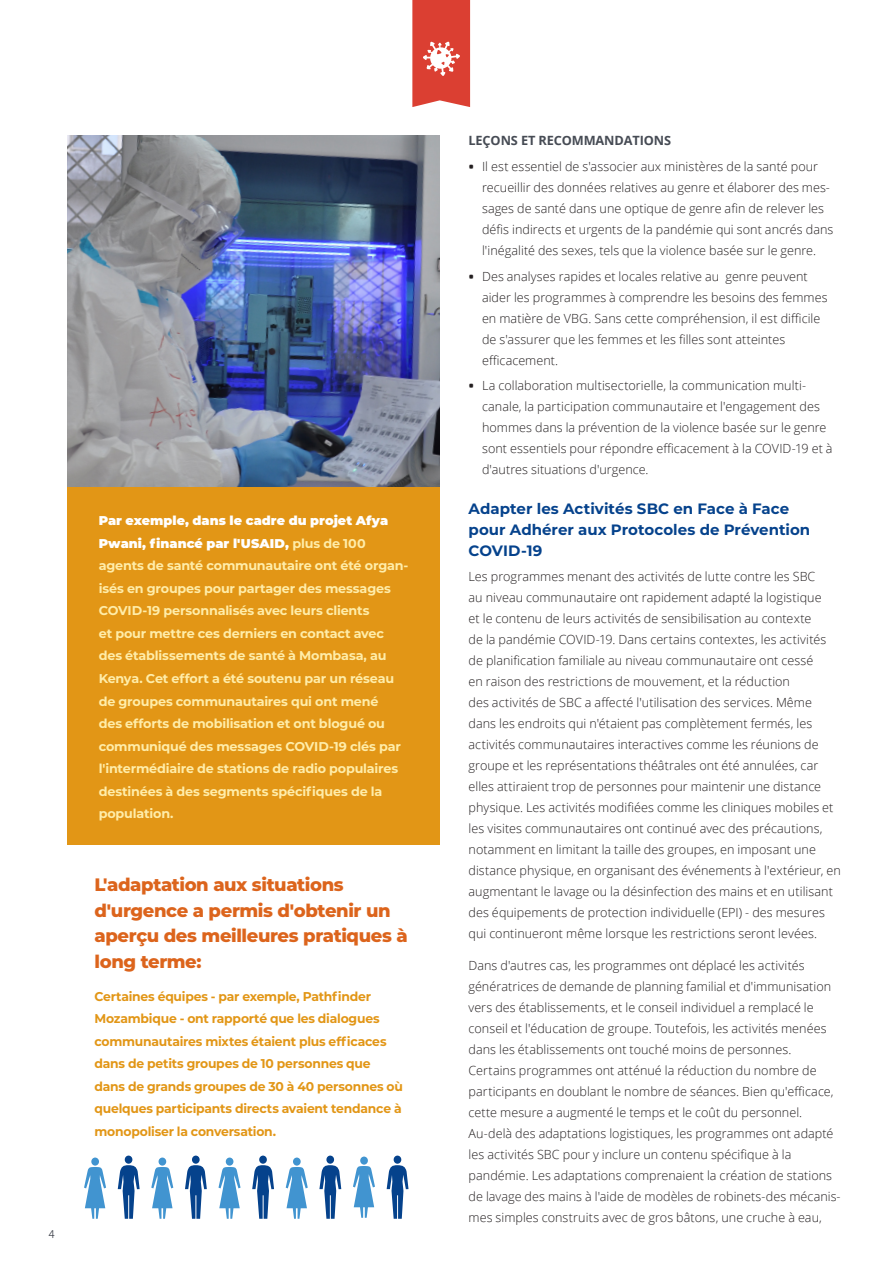
<style>
.page{position:relative;width:893px;height:1263px;background:#fff}
.page>*{position:absolute;margin:0;border:0;box-sizing:border-box;transform-origin:0 0}
.Body_Text{font:800 18px/25.5px "Montserrat";letter-spacing:-.02em;color:#dc641c}
.B__Head{font:700 15px/21px "Montserrat";color:#05428c}
.Body_Text-2{font:700 12.75px/22.5px "Montserrat";letter-spacing:-.01em;color:#ffeda9}
.Body_Text-3{font:700 12.75px/22.5px "Montserrat";letter-spacing:-.02em;color:#e29616}
.C__Head{font:700 12.75px "Open Sans";letter-spacing:-.01em;color:#464b54}
.t1{font:300 12.6px/21px "Open Sans";letter-spacing:.005em;color:#231f20}
.t2{font:11.25px "Whitney Book SC";color:#323640}
.s1{font-weight:900;color:#fff}
.s2{font-family:"Whitney Semibold SC";font-weight:400}
</style>
<div class="page">
<div style="left:68px;top:486px;width:372px;height:359px;background:#e29616"></div>
<img style="left:68px;top:135px;width:372px;height:351px">
<div style="left:125px;top:1155px;width:7px;height:9px;background:#05428c;border-radius:50%"></div>
<svg style="left:118px;top:1165px;width:22px;height:54px"></svg>
<div style="left:259px;top:1155px;width:8px;height:9px;background:#05428c;border-radius:50%"></div>
<svg style="left:252px;top:1165px;width:22px;height:54px"></svg>
<div style="left:394px;top:1155px;width:7px;height:9px;background:#05428c;border-radius:50%"></div>
<svg style="left:387px;top:1165px;width:21px;height:54px"></svg>
<div style="left:192px;top:1155px;width:8px;height:9px;background:#05428c;border-radius:50%"></div>
<svg style="left:185px;top:1165px;width:22px;height:54px"></svg>
<div style="left:326px;top:1155px;width:8px;height:9px;background:#05428c;border-radius:50%"></div>
<svg style="left:319px;top:1165px;width:22px;height:54px"></svg>
<div style="left:91px;top:1157px;width:8px;height:8px;background:#4194d0;border-radius:50%"></div>
<svg style="left:84px;top:1167px;width:22px;height:52px"></svg>
<div style="left:226px;top:1157px;width:7px;height:8px;background:#4194d0;border-radius:50%"></div>
<svg style="left:218px;top:1167px;width:23px;height:52px"></svg>
<div style="left:159px;top:1157px;width:7px;height:8px;background:#4194d0;border-radius:50%"></div>
<svg style="left:151px;top:1167px;width:22px;height:52px"></svg>
<div style="left:293px;top:1157px;width:8px;height:8px;background:#4194d0;border-radius:50%"></div>
<svg style="left:286px;top:1167px;width:22px;height:52px"></svg>
<div style="left:360px;top:1156px;width:8px;height:8px;background:#4194d0;border-radius:50%"></div>
<svg style="left:353px;top:1166px;width:22px;height:52px"></svg>
<svg style="left:412px;top:0;width:58px;height:107px;background:#df564a"></svg>
<p class="t2" style="left:49px;top:1225px;width:8px">4</p>
<p class="Body_Text-2" style="left:99px;top:509px;width:311px"><span class="s1">Par exemple, dans le cadre du projet Afya Pwani, financé par l'USAID,</span> plus de 100 agents de santé communautaire ont été organ&shy;isés en groupes pour partager des messages COVID-19 personnalisés avec leurs clients<br>et pour mettre ces derniers en contact avec des établissements de santé à Mombasa, au Kenya. Cet effort a été soutenu par un réseau de groupes communautaires qui ont mené<br>des efforts de mobilisation et ont blogué ou communiqué des messages COVID-19 clés par l'intermédiaire de stations de radio populaires destinées à des segments spécifiques de la population.</p>
<p class="Body_Text" style="left:94px;top:871px;width:315px">L'adaptation aux situations d'urgence a permis d'obtenir un aperçu des meilleures pratiques à long terme:</p>
<p class="Body_Text-3" style="left:94px;top:984px;width:310px">Certaines équipes - par exemple, Pathfinder Mozambique - ont rapporté que les dialogues communautaires mixtes étaient plus efficaces dans de petits groupes de 10 personnes que dans de grands groupes de 30 à 40 personnes où quelques participants directs avaient tendance à monopoliser la conversation.</p>
<p class="C__Head" style="left:469px;top:131px;width:204px">LEÇONS ET RECOMMANDATIONS</p>
<p class="t1" style="left:482px;top:155px;width:353px;text-indent:-14px"><span class="s2">•</span> Il est essentiel de s'associer aux ministères de la santé pour recueillir des données relatives au genre et élaborer des mes&shy;sages de santé dans une optique de genre afin de relever les défis indirects et urgents de la pandémie qui sont ancrés dans l'inégalité des sexes, tels que la violence basée sur le genre.</p>
<p class="t1" style="left:482px;top:265px;width:347px;text-indent:-14px"><span class="s2">•</span> Des analyses rapides et locales relative au genre peuvent aider les programmes à comprendre les besoins des femmes en matière de VBG. Sans cette compréhension, il est difficile de s'assurer que les femmes et les filles sont atteintes efficacement.</p>
<p class="t1" style="left:482px;top:375px;width:352px;text-indent:-14px"><span class="s2">•</span> La collaboration multisectorielle, la communication multi&shy;canale, la participation communautaire et l'engagement des hommes dans la prévention de la violence basée sur le genre sont essentiels pour répondre efficacement à la COVID-19 et à d'autres situations d'urgence.</p>
<p class="B__Head" style="left:469px;top:497px;width:343px">Adapter les Activités SBC en Face à Face pour Adhérer aux Protocoles de Prévention<br>COVID-19</p>
<p class="t1" style="left:469px;top:566px;width:374px">Les programmes menant des activités de lutte contre les SBC<br>au niveau communautaire ont rapidement adapté la logistique<br>et le contenu de leurs activités de sensibilisation au contexte<br>de la pandémie COVID-19. Dans certains contextes, les activités de planification familiale au niveau communautaire ont cessé<br>en raison des restrictions de mouvement, et la réduction<br>des activités de SBC a affecté l'utilisation des services. Même dans les endroits qui n'étaient pas complètement fermés, les activités communautaires interactives comme les réunions de groupe et les représentations théâtrales ont été annulées, car elles attiraient trop de personnes pour maintenir une distance physique. Les activités modifiées comme les cliniques mobiles et les visites communautaires ont continué avec des précautions, notamment en limitant la taille des groupes, en imposant une distance physique, en organisant des événements à l'extérieur, en augmentant le lavage ou la désinfection des mains et en utilisant des équipements de protection individuelle (EPI) - des mesures qui continueront même lorsque les restrictions seront levées.</p>
<p class="t1" style="left:469px;top:954px;width:374px">Dans d'autres cas, les programmes ont déplacé les activités génératrices de demande de planning familial et d'immunisation vers des établissements, et le conseil individuel a remplacé le conseil et l'éducation de groupe. Toutefois, les activités menées dans les établissements ont touché moins de personnes.<br>Certains programmes ont atténué la réduction du nombre de participants en doublant le nombre de séances. Bien qu'efficace, cette mesure a augmenté le temps et le coût du personnel.<br>Au-delà des adaptations logistiques, les programmes ont adapté les activités SBC pour y inclure un contenu spécifique à la pandémie. Les adaptations comprenaient la création de stations de lavage des mains à l'aide de modèles de robinets-des mécanis&shy;mes simples construits avec de gros bâtons, une cruche à eau,</p>
</div>
